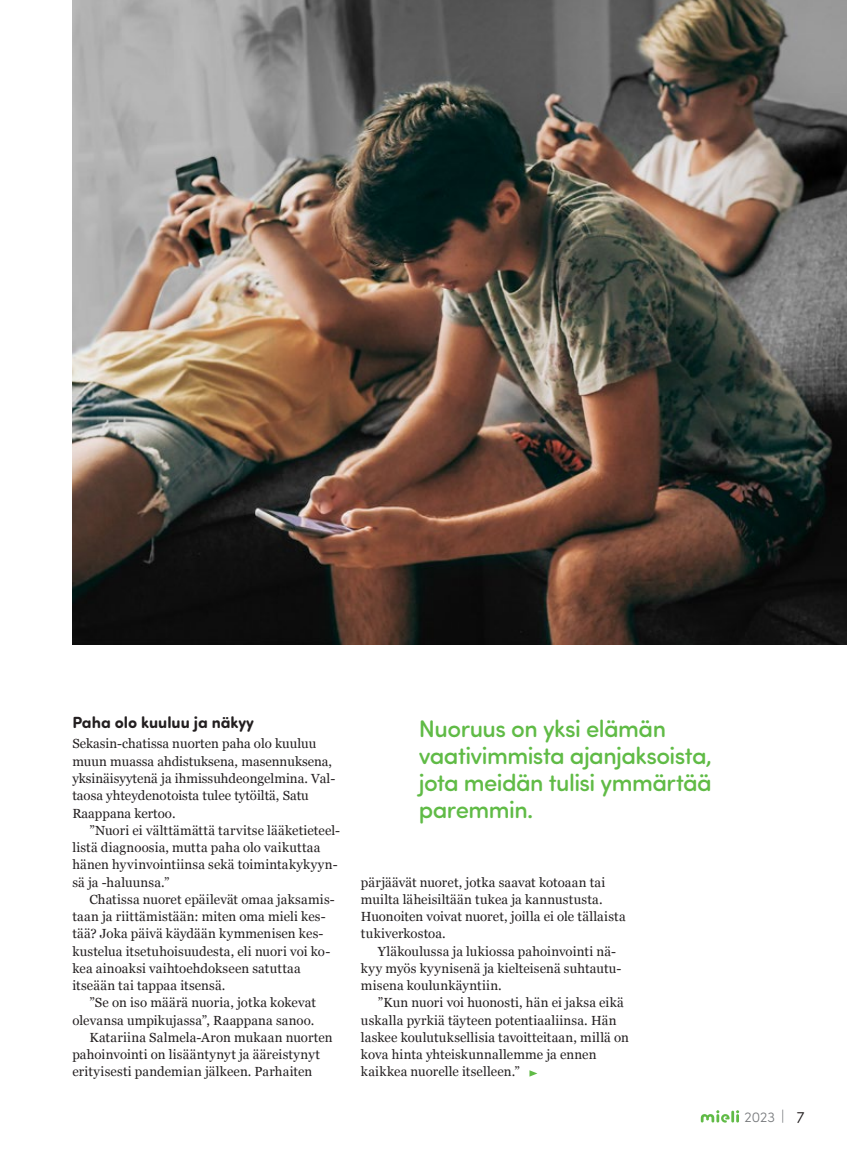
<style>
.page{position:relative;width:847px;height:1149px;background:#fff}
.page>*{position:absolute;margin:0;border:0;box-sizing:border-box;transform-origin:0 0}
.Nosto{font:500 24px/27px "Sofia Pro Soft";letter-spacing:-.02em;color:#60bb46}
.Väliotsikko{font:700 16.2px "Sofia Pro Soft";color:#231f20}
.t1{font:300 14.25px "Sofia Pro";color:#76787b}
.Leipis_sis{font:13.2px/17.2px "Georgia";letter-spacing:.01em;color:#231f20}
.Leipis{font:13.2px/17.2px "Georgia";color:#231f20}
.s1{font-family:"Sofia Pro Soft";font-size:16.2px;color:#231f20}
</style>
<div class="page">
<svg style="left:700px;top:1110px;width:38px;height:12px"></svg>
<img style="left:72px;top:0;width:774px;height:644px">
<svg style="left:529px;top:1070px;width:8px;height:6px"></svg>
<p class="Väliotsikko" style="left:72px;top:710px;width:183px">Paha olo kuuluu ja näkyy</p>
<p class="Leipis" style="left:72px;top:734px;width:264px">Sekasin-chatissa nuorten paha olo kuuluu muun muassa ahdistuksena, masennuksena, yksinäisyytenä ja ihmissuhdeongelmina. Val&shy;taosa yhteydenotoista tulee tytöiltä, Satu Raappana kertoo.</p>
<p class="Leipis_sis" style="left:72px;top:820px;width:269px;text-indent:17px">”Nuori ei välttämättä tarvitse lääketieteel&shy;listä diagnoosia, mutta paha olo vaikuttaa hänen hyvinvointiinsa sekä toimintakykyyn&shy;sä ja -haluunsa.”</p>
<p class="Leipis_sis" style="left:72px;top:889px;width:264px;text-indent:17px">Chatissa nuoret epäilevät omaa jaksamis&shy;taan ja riittämistään: miten oma mieli kes&shy;tää? Joka päivä käydään kymmenisen kes&shy;kustelua itsetuhoisuudesta, eli nuori voi ko&shy;kea ainoaksi vaihtoehdokseen satuttaa itseään tai tappaa itsensä.</p>
<p class="Leipis_sis" style="left:72px;top:993px;width:245px;text-align:right">”Se on iso määrä nuoria, jotka kokevat olevansa umpikujassa”, Raappana sanoo.</p>
<p class="Leipis_sis" style="left:72px;top:1027px;width:262px;text-indent:17px">Katariina Salmela-Aron mukaan nuorten pahoinvointi on lisääntynyt ja ääreistynyt erityisesti pandemian jälkeen. Parhaiten</p>
<p class="Nosto" style="left:418px;top:713px;width:294px">Nuoruus on yksi elämän vaativimmista ajanjaksoista, jota meidän tulisi ymmärtää paremmin.</p>
<p class="Leipis_sis" style="left:361px;top:872px;width:266px">pärjäävät nuoret, jotka saavat kotoaan tai muilta läheisiltään tukea ja kannustusta.<br>Huonoiten voivat nuoret, joilla ei ole tällaista tukiverkostoa.</p>
<p class="Leipis_sis" style="left:361px;top:941px;width:262px;text-indent:17px">Yläkoulussa ja lukiossa pahoinvointi nä&shy;kyy myös kyynisenä ja kielteisenä suhtautu&shy;misena koulunkäyntiin.</p>
<p class="Leipis_sis" style="left:361px;top:993px;width:269px;text-indent:17px">”Kun nuori voi huonosti, hän ei jaksa eikä uskalla pyrkiä täyteen potentiaaliinsa. Hän laskee koulutuksellisia tavoitteitaan, millä on kova hinta yhteiskunnallemme ja ennen kaikkea nuorelle itselleen.”</p>
<p class="t1" style="left:744px;top:1106px;width:61px">2023 | <span class="s1">7</span></p>
</div>
